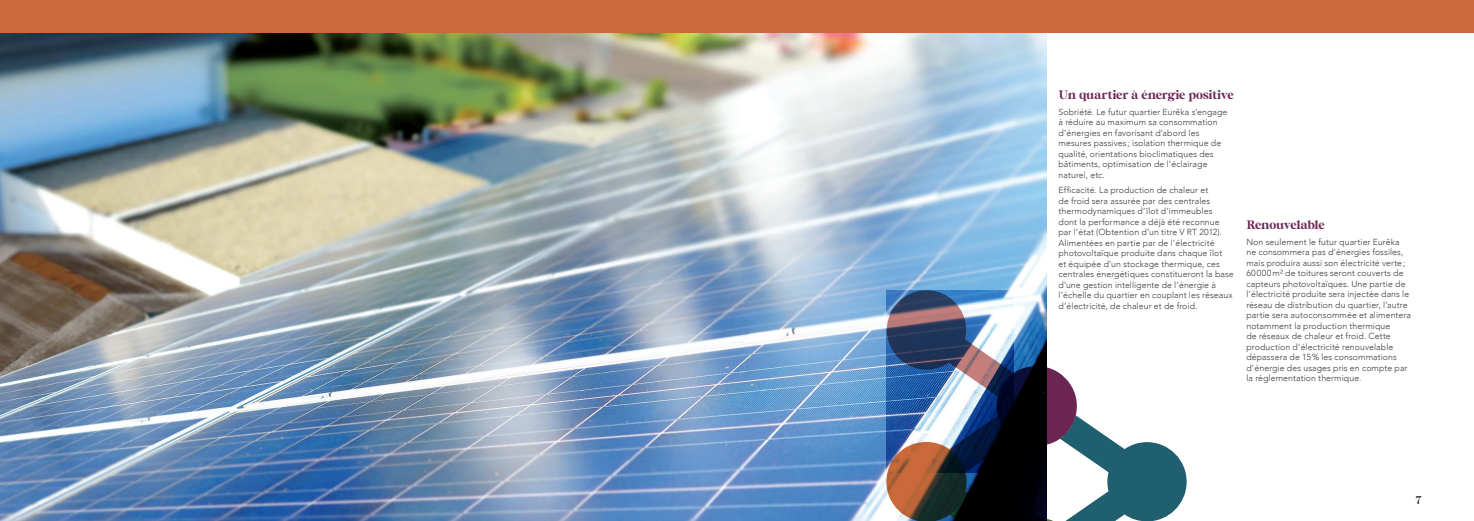
<style>
.page{position:relative;width:1474px;height:521px;background:#fff}
.page>*{position:absolute;margin:0;border:0;box-sizing:border-box;transform-origin:0 0}
.sous_titre{font:700 12.25px "Bastia";letter-spacing:-.015em;color:#6b2553}
.t1{font:700 11.38px "Bastia";color:#3e3e3f}
.texte_courant{font:300 8.75px/10.5px "Avenir";letter-spacing:.01em;color:#3e3e3f}
</style>
<div class="page">
<img style="left:0;top:33px;width:1046px;height:488px">
<svg style="left:886px;top:290px;width:300px;height:231px"></svg>
<div style="left:737px;top:0;width:736px;height:33px;background:#ca6939"></div>
<div style="left:0;top:0;width:737px;height:33px;background:#ca6939"></div>
<p class="sous_titre" style="left:1058px;top:87px;width:177px">Un quartier à énergie positive</p>
<p class="texte_courant" style="left:1058px;top:106px;width:170px">Sobriété. Le futur quartier Eurêka s’engage à réduire au maximum sa consommation d’énergies en favorisant d’abord les mesures passives ; isolation thermique de qualité, orientations bioclimatiques des bâtiments, optimisation de l’éclairage naturel, etc.</p>
<p class="texte_courant" style="left:1058px;top:185px;width:177px">Efficacité. La production de chaleur et<br>de froid sera assurée par des centrales thermodynamiques d’îlot d’immeubles<br>dont la performance a déjà été reconnue par l’état (Obtention d’un titre V RT 2012).<br>Alimentées en partie par de l’électricité photovoltaïque produite dans chaque îlot<br>et équipée d’un stockage thermique, ces centrales énergétiques constitueront la base d’une gestion intelligente de l’énergie à l’échelle du quartier en couplant les réseaux d’électricité, de chaleur et de froid.</p>
<p class="sous_titre" style="left:1246px;top:217px;width:80px">Renouvelable</p>
<p class="texte_courant" style="left:1246px;top:236px;width:166px">Non seulement le futur quartier Eurêka ne consommera pas d’énergies fossiles, mais produira aussi son électricité verte; 60000m² de toitures seront couverts de capteurs photovoltaïques. Une partie de l’électricité produite sera injectée dans le réseau de distribution du quartier, l’autre partie sera autoconsommée et alimentera notamment la production thermique<br>de réseaux de chaleur et froid. Cette production d’électricité renouvelable dépassera de 15% les consommations d’énergie des usages pris en compte par la réglementation thermique.</p>
<p class="t1" style="left:1415px;top:493px;width:8px">7</p>
</div>
